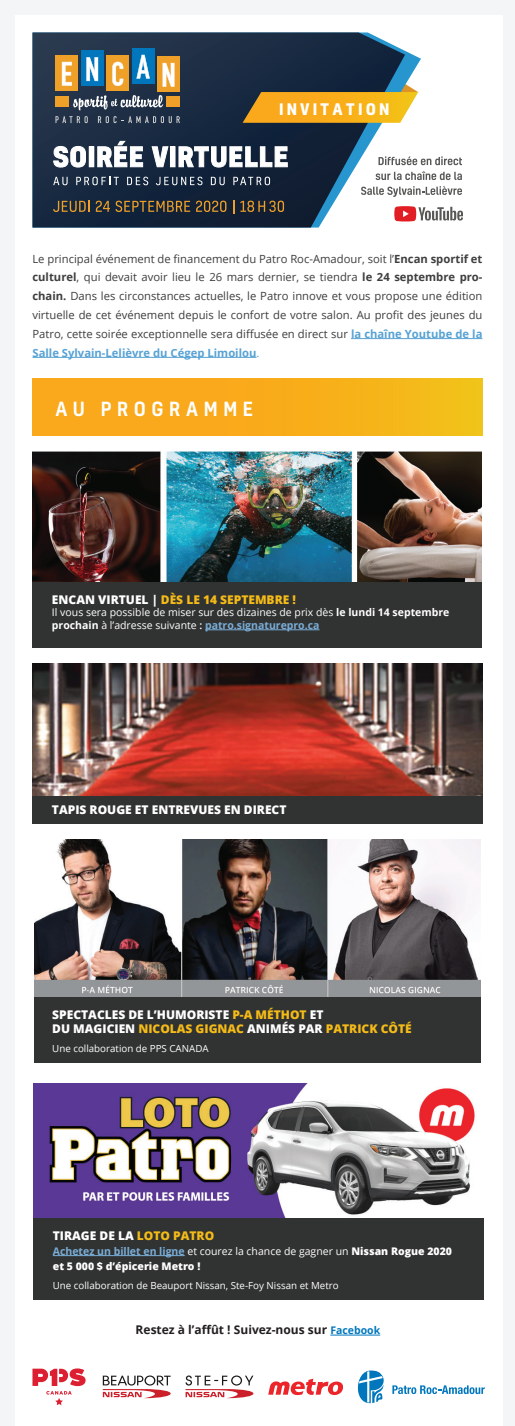
<style>
.page{position:relative;width:515px;height:1426px;background:#f4f5f6}
.page>*{position:absolute;margin:0;border:0;box-sizing:border-box;transform-origin:0 0}
.t1{font:500 18.75px "Kelson";letter-spacing:.3em;color:#fff}
.t2{font:700 15.38px "Kelson";letter-spacing:.2em;color:#fff}
.t3{font:800 12px/14.4px "Open Sans";color:#fff}
.t4{font:700 12px "Open Sans";color:#231f20}
.t5{font:800 12px "Open Sans";color:#f4bb18}
.t6{font:11.25px/18.8px "Open Sans";color:#3e3e3f;text-align:justify}
.t7{font:10.5px/12.6px "Open Sans";color:#fff}
.t8{font:800 10.5px/15px "Open Sans";color:#fff}
.t9{font:9.75px "Open Sans";color:#fff}
.s1{font-weight:700}
.s2{font-weight:700;color:#57a2d4}
.s3{color:#57a2d4}
.s4{color:#fff}
.s5{font-weight:600}
.s6{font-weight:700;color:#7aaed8}
.s7{color:#f4bb18}
.s8{font-weight:400}
.s9{font-size:10.5px;color:#0077bd}
</style>
<div class="page">
<div style="left:15px;top:15px;width:487px;height:1411px;background:#fff"></div>
<svg style="left:405px;top:51px;width:16px;height:171px"></svg>
<svg style="left:32px;top:32px;width:373px;height:195px;background:#2f4157"></svg>
<svg style="left:53px;top:146px;width:33px;height:22px"></svg>
<div style="left:89px;top:147px;width:5px;height:20px;background:#fff"></div>
<svg style="left:97px;top:141px;width:46px;height:26px"></svg>
<svg style="left:152px;top:146px;width:17px;height:21px"></svg>
<div style="left:170px;top:147px;width:5px;height:20px;background:#fff"></div>
<svg style="left:178px;top:146px;width:110px;height:22px"></svg>
<svg style="left:53px;top:177px;width:15px;height:8px"></svg>
<svg style="left:76px;top:177px;width:43px;height:8px"></svg>
<svg style="left:127px;top:177px;width:21px;height:8px"></svg>
<svg style="left:156px;top:177px;width:46px;height:8px"></svg>
<svg style="left:211px;top:177px;width:14px;height:8px"></svg>
<svg style="left:233px;top:177px;width:37px;height:8px"></svg>
<svg style="left:53px;top:201px;width:37px;height:11px"></svg>
<svg style="left:96px;top:201px;width:14px;height:11px"></svg>
<svg style="left:116px;top:201px;width:74px;height:11px"></svg>
<svg style="left:196px;top:201px;width:30px;height:11px"></svg>
<svg style="left:233px;top:200px;width:1px;height:14px"></svg>
<svg style="left:240px;top:201px;width:44px;height:11px"></svg>
<svg style="left:243px;top:84px;width:175px;height:39px;background:#c3952f"></svg>
<div style="left:158px;top:56px;width:22px;height:36px;background:#eea028"></div>
<svg style="left:163px;top:63px;width:11px;height:24px"></svg>
<div style="left:132px;top:48px;width:23px;height:36px;background:#0077bd"></div>
<svg style="left:136px;top:55px;width:14px;height:24px"></svg>
<div style="left:107px;top:55px;width:22px;height:36px;background:#eea028"></div>
<svg style="left:112px;top:62px;width:11px;height:24px"></svg>
<div style="left:81px;top:50px;width:23px;height:36px;background:#0077bd"></div>
<svg style="left:86px;top:57px;width:12px;height:24px"></svg>
<div style="left:55px;top:55px;width:23px;height:36px;background:#eea028"></div>
<svg style="left:62px;top:62px;width:10px;height:24px"></svg>
<div style="left:55px;top:96px;width:14px;height:11px;background:#eea028"></div>
<div style="left:166px;top:96px;width:14px;height:11px;background:#eea028"></div>
<svg style="left:73px;top:95px;width:90px;height:15px"></svg>
<svg style="left:55px;top:116px;width:33px;height:7px"></svg>
<svg style="left:98px;top:116px;width:82px;height:7px"></svg>
<svg style="left:394px;top:206px;width:69px;height:15px"></svg>
<svg style="left:378px;top:156px;width:84px;height:9px"></svg>
<svg style="left:376px;top:171px;width:86px;height:9px"></svg>
<svg style="left:361px;top:186px;width:101px;height:11px"></svg>
<hr style="left:351px;top:338px;width:131px;height:1px;background:#57a2d4">
<hr style="left:32px;top:357px;width:224px;height:1px;background:#57a2d4">
<div style="left:32px;top:379px;width:450px;height:56px;background:linear-gradient(to right,#fba31b,#f4bb19)"></div>
<img style="left:32px;top:451px;width:450px;height:131px">
<div style="left:32px;top:582px;width:450px;height:66px;background:#313232"></div>
<hr style="left:205px;top:629px;width:115px;height:1px;background:#7aaed8">
<div style="left:32px;top:795px;width:450px;height:29px;background:#313232"></div>
<img style="left:32px;top:663px;width:450px;height:132px">
<img style="left:34px;top:840px;width:447px;height:157px">
<div style="left:33px;top:997px;width:450px;height:65px;background:#313232"></div>
<img style="left:33px;top:1083px;width:442px;height:135px">
<div style="left:33px;top:1218px;width:450px;height:81px;background:#313232"></div>
<hr style="left:53px;top:1255px;width:132px;height:1px;background:#7aaed8">
<hr style="left:330px;top:1334px;width:50px;height:1px;background:#0077bd">
<svg style="left:32px;top:1368px;width:54px;height:37px"></svg>
<svg style="left:103px;top:1375px;width:68px;height:23px"></svg>
<svg style="left:186px;top:1375px;width:157px;height:23px"></svg>
<svg style="left:357px;top:1370px;width:27px;height:34px"></svg>
<svg style="left:392px;top:1385px;width:93px;height:9px"></svg>
<div style="left:481px;top:834px;width:6px;height:239px;background:#fff"></div>
<h2 class="t2" style="left:279px;top:98px;width:112px">INVITATION</h2>
<p class="t6" style="left:32px;top:249px;width:452px">Le principal événement de financement du Patro Roc-Amadour, soit l’<span class="s1">Encan sportif et culturel</span>, qui devait avoir lieu le 26 mars dernier, se tiendra <span class="s1">le 24 septembre pro&shy;chain.</span> Dans les circonstances actuelles, le Patro innove et vous propose une édition virtuelle de cet événement depuis le confort de votre salon. Au profit des jeunes du Patro, cette soirée exceptionnelle sera diffusée en direct sur <span class="s2">la chaîne Youtube de la Salle Sylvain-Lelièvre du Cégep Limoilou</span><span class="s3">.</span></p>
<h1 class="t1" style="left:56px;top:396px;width:199px">AU PROGRAMME</h1>
<p class="t5" style="left:52px;top:590px;width:246px"><span class="s4">ENCAN VIRTUEL |</span> DÈS LE 14 SEPTEMBRE !</p>
<p class="t7" style="left:52px;top:606px;width:399px">Il vous sera possible de miser sur des dizaines de prix dès <span class="s1">le lundi 14 septembre prochain</span> à l’adresse suivante <span class="s5">:</span> <span class="s6">patro.signaturepro.ca</span></p>
<p class="t3" style="left:52px;top:802px;width:236px">TAPIS ROUGE ET ENTREVUES EN DIRECT</p>
<p class="t3" style="left:52px;top:1006px;width:361px">SPECTACLES DE L’HUMORISTE <span class="s7">P-A MÉTHOT</span> ET<br>DU MAGICIEN <span class="s7">NICOLAS GIGNAC</span> ANIMÉS PAR <span class="s7">PATRICK CÔTÉ</span></p>
<p class="t9" style="left:52px;top:1042px;width:158px">Une collaboration de PPS CANADA</p>
<p class="t3" style="left:53px;top:1227px;width:163px">TIRAGE DE LA <span class="s7">LOTO PATRO</span></p>
<p class="t8" style="left:53px;top:1243px;width:401px"><span class="s6">Achetez un billet en ligne</span> <span class="s8">et courez la chance de gagner un</span> Nissan Rogue 2020 et 5 000 $ d’épicerie Metro !</p>
<p class="t9" style="left:53px;top:1279px;width:287px">Une collaboration de Beauport Nissan, Ste-Foy Nissan et Metro</p>
<p class="t4" style="left:136px;top:1321px;width:246px">Restez à l’affût ! Suivez-nous sur <span class="s9">Facebook</span></p>
</div>
